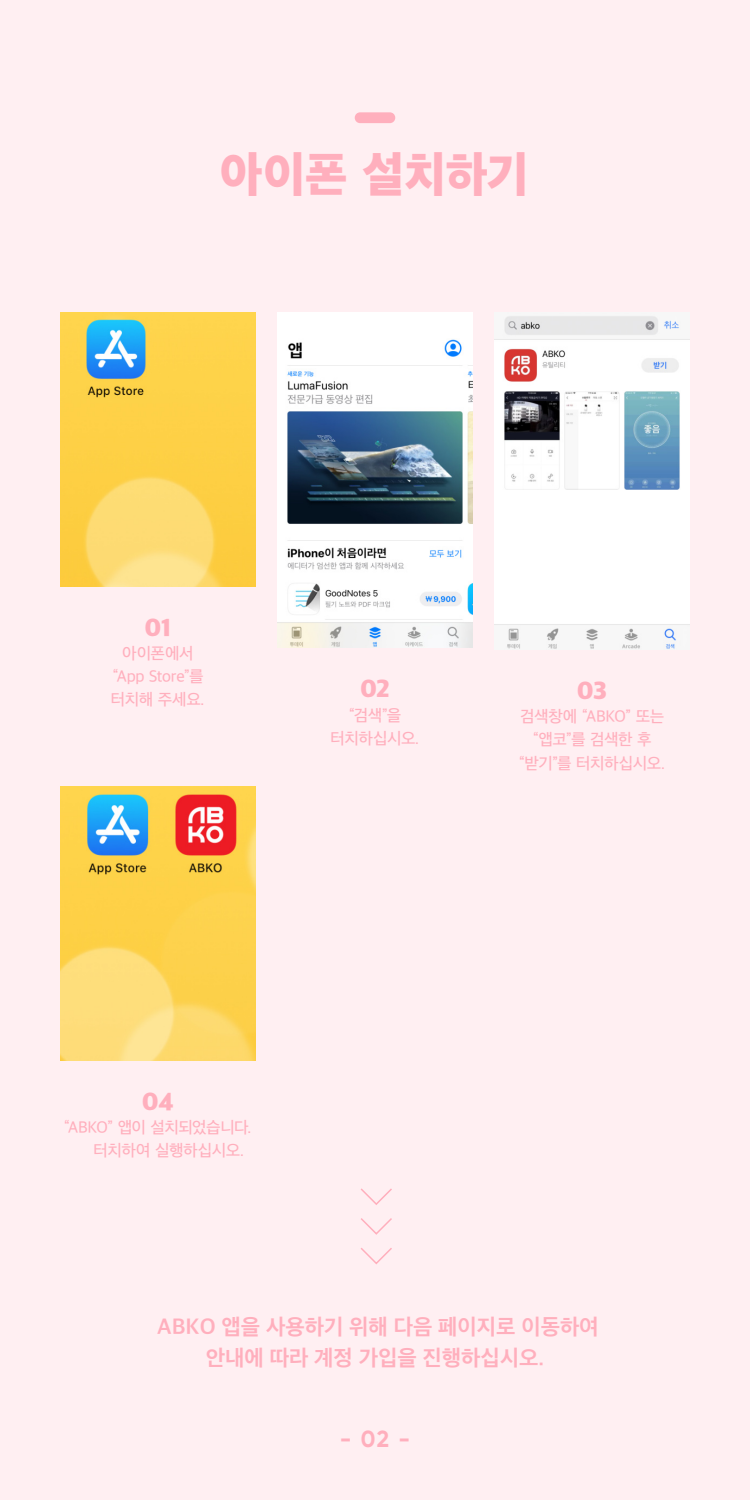
<style>
.page{position:relative;width:750px;height:1500px;background:#ffeff2}
.page>*{position:absolute;margin:0;border:0;box-sizing:border-box;transform-origin:0 0}
.t1{font:45.75px "SD Gothic Neoa i Hv";letter-spacing:-.005em;color:#ffafbd}
.t2{font:23.25px "SD Gothic Neoa i Hv";letter-spacing:-.02em;color:#ffafbd}
.t3{font:700 23.25px "Gilroy";color:#ffafbd}
.t4{font:21px/31.8px "SD Gothic Neoa g Bd";color:#ffafbd;text-align:center}
.t5{font:15.75px/23.2px "SD Gothic Neoa e Md";letter-spacing:-.03em;color:#ffafbd;text-align:center}
</style>
<div class="page">
<svg style="left:360px;top:1248px;width:32px;height:17px"></svg>
<svg style="left:361px;top:1218px;width:31px;height:17px"></svg>
<svg style="left:360px;top:1188px;width:32px;height:17px"></svg>
<svg style="left:355px;top:112px;width:40px;height:11px"></svg>
<img style="left:60px;top:313px;width:196px;height:273px">
<img style="left:278px;top:313px;width:195px;height:335px">
<img style="left:495px;top:316px;width:195px;height:333px">
<img style="left:60px;top:787px;width:196px;height:273px">
<h1 class="t1" style="left:220px;top:151px;width:310px">아이폰 설치하기</h1>
<h2 class="t2" style="left:145px;top:616px;width:28px">01</h2>
<p class="t5" style="left:111px;top:642px;width:95px">아이폰에서 “App Store”를 터치해 주세요.</p>
<h2 class="t2" style="left:361px;top:678px;width:31px">02</h2>
<p class="t5" style="left:330px;top:703px;width:91px">“검색”을 터치하십시오.</p>
<h2 class="t2" style="left:577px;top:679px;width:31px">03</h2>
<p class="t5" style="left:519px;top:705px;width:148px">검색창에 “ABKO” 또는 “앱코”를 검색한 후 “받기”를 터치하십시오.</p>
<h2 class="t2" style="left:142px;top:1090px;width:33px">04</h2>
<p class="t5" style="left:93px;top:1116px;width:160px;text-align:left;text-indent:-30px">“ABKO” 앱이 설치되었습니다. 터치하여 실행하십시오.</p>
<h3 class="t4" style="left:157px;top:1310px;width:443px">ABKO 앱을 사용하기 위해 다음 페이지로 이동하여 안내에 따라 계정 가입을 진행하십시오.</h3>
<h2 class="t3" style="left:340px;top:1429px;width:72px">- 02 -</h2>
</div>
